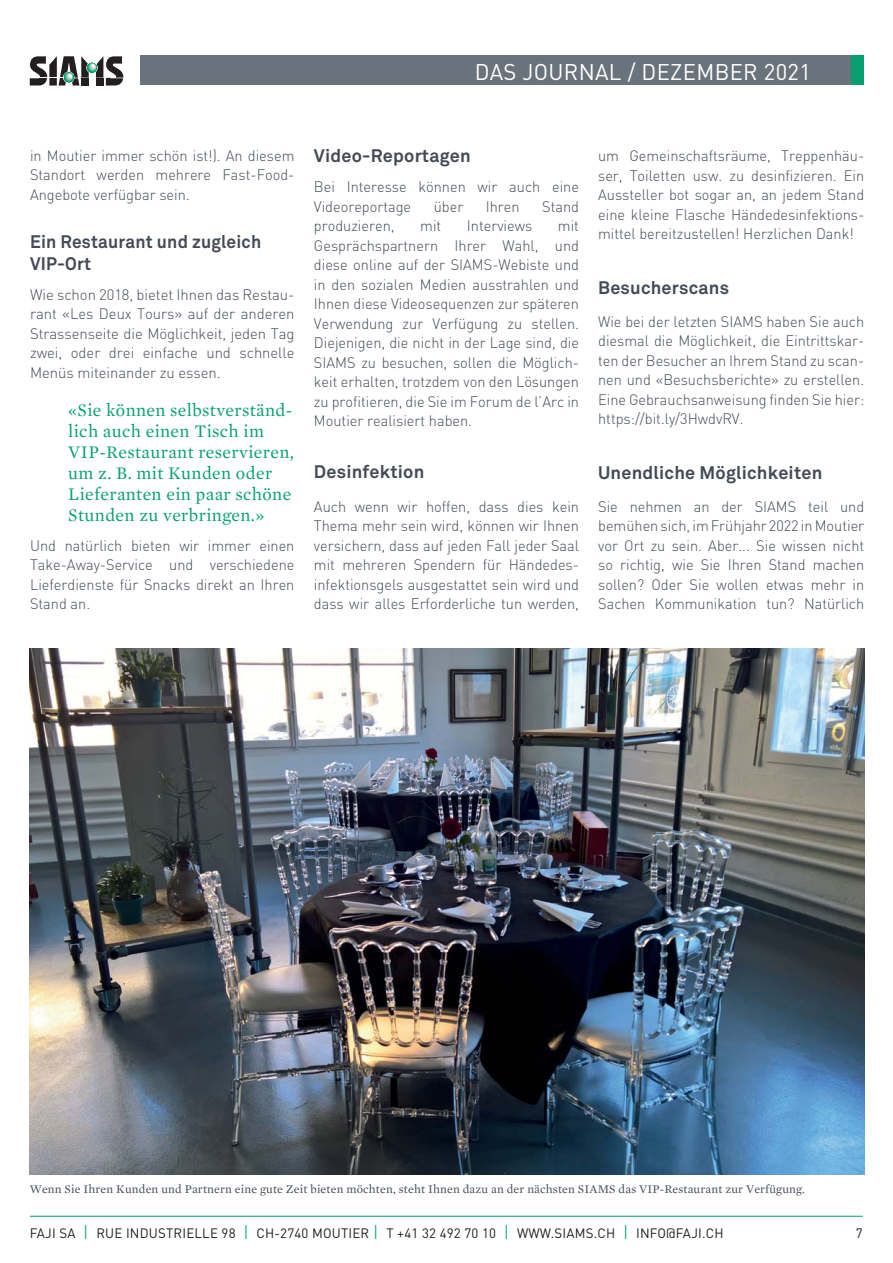
<style>
.page{position:relative;width:893px;height:1263px;background:#fff}
.page>*{position:absolute;margin:0;border:0;box-sizing:border-box;transform-origin:0 0}
.t1{font:22.5px "DIN";letter-spacing:.015em;color:#fff}
.t2{font:18px/21px "Mercury Text G1 Roman";letter-spacing:.02em;color:#06a070}
.t3{font:700 18px "Akkurat";letter-spacing:.01em;color:#444a55}
.t4{font:700 18px/22.5px "Akkurat";letter-spacing:.01em;color:#444a55;scale:.96 1}
.t5{font:300 15px/19.5px "DIN";color:#444a55;text-align:justify}
.t6{font:13.5px "DIN";letter-spacing:.015em;color:#231f20}
.t7{font:12px "Mercury Text G1 Roman";letter-spacing:.01em;color:#444a55}
.s1{font-weight:300;font-size:19.5px;color:#06a070}
</style>
<div class="page">
<hr style="left:30px;top:1216px;width:833px;height:1px;background:#06a070">
<svg style="left:30px;top:56px;width:93px;height:30px"></svg>
<hr style="left:30px;top:78px;width:34px;height:1px;background:#fff">
<div style="left:140px;top:55px;width:723px;height:30px;background:#6a737b"></div>
<div style="left:851px;top:55px;width:12px;height:30px;background:#06a070"></div>
<img style="left:30px;top:648px;width:834px;height:526px">
<h1 class="t1" style="left:475px;top:64px;width:338px">DAS JOURNAL / DEZEMBER 2021</h1>
<p class="t5" style="left:30px;top:147px;width:266px">in Moutier immer schön ist!). An diesem Standort werden mehrere Fast-Food-Angebote verfügbar sein.</p>
<p class="t4" style="left:30px;top:232px;width:242px">Ein Restaurant und zugleich<br>VIP-Ort</p>
<p class="t5" style="left:30px;top:286px;width:266px">Wie schon 2018, bietet Ihnen das Restau&shy;rant «Les Deux Tours» auf der anderen Strassenseite die Möglichkeit, jeden Tag zwei, oder drei einfache und schnelle Menüs miteinander zu essen.</p>
<p class="t2" style="left:68px;top:400px;width:227px">«Sie können selbstverständ&shy;lich auch einen Tisch im<br>VIP-Restaurant reservieren, um z. B. mit Kunden oder<br>Lieferanten ein paar schöne<br>Stunden zu verbringen.»</p>
<p class="t5" style="left:30px;top:537px;width:266px">Und natürlich bieten wir immer einen Take-Away-Service und verschiedene Lieferdienste für Snacks direkt an Ihren Stand an.</p>
<p class="t3" style="left:314px;top:150px;width:158px">Video-Reportagen</p>
<p class="t5" style="left:314px;top:179px;width:267px">Bei Interesse können wir auch eine<br>Videoreportage</p>
<p class="t5" style="left:434px;top:198px;width:31px">über</p>
<p class="t5" style="left:486px;top:198px;width:35px">Ihren</p>
<p class="t5" style="left:542px;top:198px;width:38px">Stand</p>
<p class="t5" style="left:314px;top:218px;width:267px;text-indent:244px">mit Gesprächspartnern Ihrer Wahl, und diese online auf der SIAMS-Webiste und in den sozialen Medien ausstrahlen und Ihnen diese Videosequenzen zur späteren Verwendung zur Verfügung zu stellen.<br>Diejenigen, die nicht in der Lage sind, die SIAMS zu besuchen, sollen die Möglich&shy;keit erhalten, trotzdem von den Lösungen zu profitieren, die Sie im Forum de l’Arc in Moutier realisiert haben.</p>
<p class="t3" style="left:314px;top:466px;width:112px">Desinfektion</p>
<p class="t5" style="left:314px;top:499px;width:267px">Auch wenn wir hoffen, dass dies kein Thema mehr sein wird, können wir Ihnen versichern, dass auf jeden Fall jeder Saal mit mehreren Spendern für Händedes&shy;infektionsgels ausgestattet sein wird und dass wir alles Erforderliche tun werden,</p>
<p class="t5" style="left:314px;top:218px;width:82px">produzieren,</p>
<p class="t5" style="left:420px;top:218px;width:23px">mit</p>
<p class="t5" style="left:467px;top:218px;width:67px">Interviews</p>
<p class="t5" style="left:598px;top:148px;width:268px">um Gemeinschaftsräume, Treppenhäu&shy;ser, Toiletten usw. zu desinfizieren. Ein Aussteller bot sogar an, an jedem Stand eine kleine Flasche Händedesinfektions&shy;mittel bereitzustellen! Herzlichen Dank!</p>
<p class="t3" style="left:598px;top:281px;width:132px">Besucherscans</p>
<p class="t5" style="left:598px;top:313px;width:268px">Wie bei der letzten SIAMS haben Sie auch diesmal die Möglichkeit, die Eintrittskar&shy;ten der Besucher an Ihrem Stand zu scan&shy;nen und «Besuchsberichte» zu erstellen.<br>Eine Gebrauchsanweisung finden Sie hier: https://bit.ly/3HwdvRV.</p>
<p class="t3" style="left:598px;top:466px;width:226px">Unendliche Möglichkeiten</p>
<p class="t5" style="left:598px;top:498px;width:268px">Sie nehmen an der SIAMS teil und bemühen sich, im Frühjahr 2022 in Moutier vor Ort zu sein. Aber... Sie wissen nicht so richtig, wie Sie Ihren Stand machen sollen? Oder Sie wollen etwas mehr in Sachen Kommunikation tun? Natürlich</p>
<p class="t7" style="left:30px;top:1183px;width:777px">Wenn Sie Ihren Kunden und Partnern eine gute Zeit bieten möchten, steht Ihnen dazu an der nächsten SIAMS das VIP-Restaurant zur Verfügung.</p>
<p class="t6" style="left:30px;top:1228px;width:695px">FAJI SA <span class="s1">I</span> RUE INDUSTRIELLE 98 <span class="s1">I</span> CH-2740 MOUTIER <span class="s1">I</span> T +41 32 492 70 10 <span class="s1">I</span> WWW.SIAMS.CH <span class="s1">I</span> INFO@FAJI.CH</p>
<p class="t6" style="left:856px;top:1228px;width:8px">7</p>
</div>
